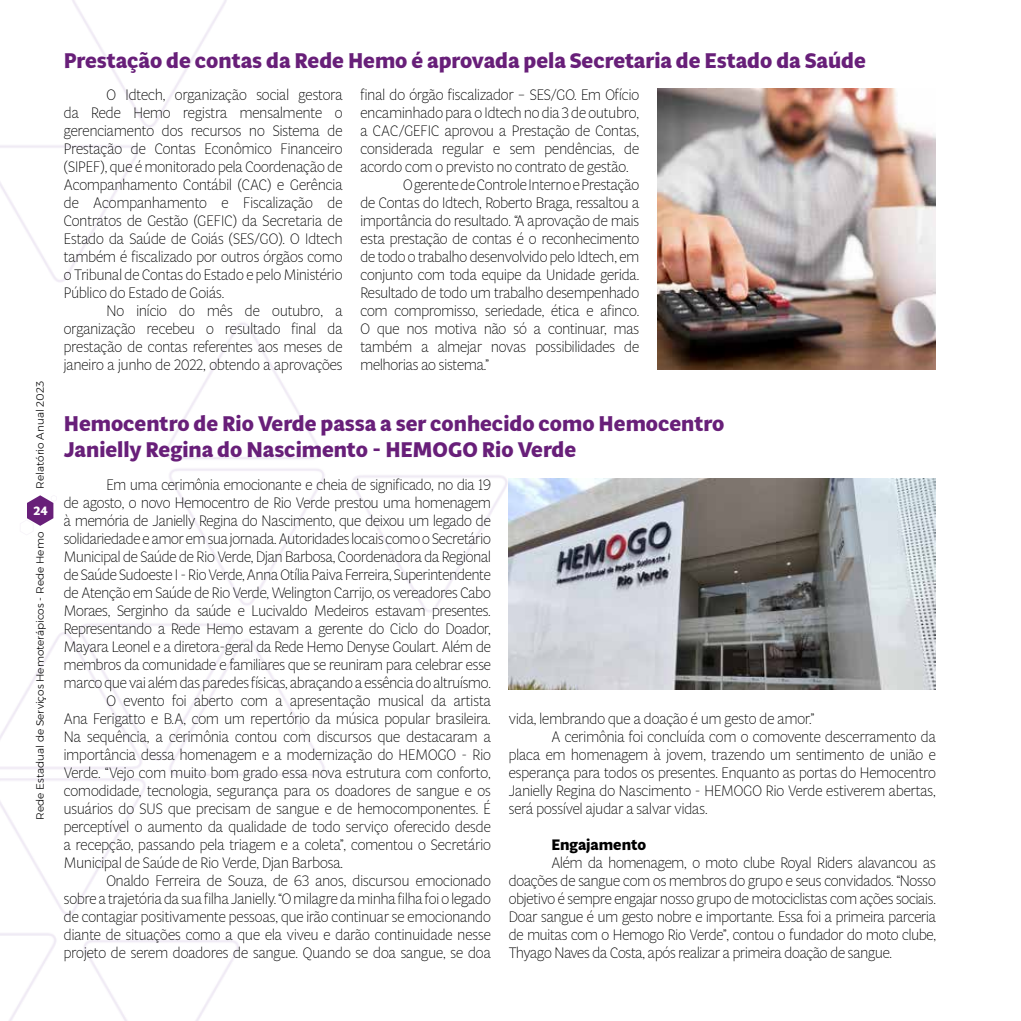
<style>
.page{position:relative;width:1021px;height:1021px;background:#fff}
.page>*{position:absolute;margin:0;border:0;box-sizing:border-box;transform-origin:0 0}
.t1{font:700 21px/25.2px "Multi Display";color:#681f79}
.t2{font:300 15px/18px "Multi Display";letter-spacing:-.005em;color:#000;text-align:justify}
.t3{font:700 15px "Multi Display";color:#000}
.t4{font:700 12px "Multi Display";color:#fff}
.t5{font:300 10.5px "Montserrat";color:#000}
</style>
<div class="page">
<img style="left:0;top:0;width:936px;height:1020px">
<svg style="left:20px;top:495px;width:37px;height:40px"></svg>
<img style="left:509px;top:479px;width:426px;height:210px">
<img style="left:657px;top:89px;width:278px;height:280px">
<p class="t5" style="left:32px;top:488px;width:109px;rotate:-90deg">Relatório Anual 2023</p>
<p class="t4" style="left:34px;top:502px;width:16px">24</p>
<p class="t5" style="left:32px;top:819px;width:289px;rotate:-90deg">Rede Estadual de Serviços Hemoterápicos - Rede Hemo</p>
<h1 class="t1" style="left:64px;top:48px;width:803px">Prestação de contas da Rede Hemo é aprovada pela Secretaria de Estado da Saúde</h1>
<p class="t2" style="left:64px;top:85px;width:280px;text-indent:43px">O Idtech, organização social gestora da Rede Hemo registra mensalmente o gerenciamento dos recursos no Sistema de Prestação de Contas Econômico Financeiro (SIPEF), que é monitorado pela Coordenação de Acompanhamento Contábil (CAC) e Gerência de Acompanhamento e Fiscalização de Contratos de Gestão (GEFIC) da Secretaria de Estado da Saúde de Goiás (SES/GO). O Idtech também é fiscalizado por outros órgãos como o Tribunal de Contas do Estado e pelo Ministério Público do Estado de Goiás.</p>
<p class="t2" style="left:64px;top:301px;width:280px;text-indent:43px">No início do mês de outubro, a organização recebeu o resultado final da prestação de contas referentes aos meses de janeiro a junho de 2022, obtendo a aprovações</p>
<p class="t2" style="left:360px;top:85px;width:280px">final do órgão fiscalizador – SES/GO. Em Ofício</p>
<p class="t2" style="left:360px;top:103px;width:280px">encaminhado para o Idtech no dia 3 de outubro,</p>
<p class="t2" style="left:360px;top:121px;width:280px">a CAC/GEFIC aprovou a Prestação de Contas,</p>
<p class="t2" style="left:360px;top:139px;width:280px">considerada regular e sem pendências, de</p>
<p class="t2" style="left:360px;top:157px;width:270px">acordo com o previsto no contrato de gestão.</p>
<p class="t2" style="left:403px;top:175px;width:237px">O gerente de Controle Interno e Prestação</p>
<p class="t2" style="left:360px;top:193px;width:280px">de Contas do Idtech, Roberto Braga, ressaltou a</p>
<p class="t2" style="left:360px;top:211px;width:280px">importância do resultado. “A aprovação de mais</p>
<p class="t2" style="left:360px;top:229px;width:280px">esta prestação de contas é o reconhecimento</p>
<p class="t2" style="left:360px;top:247px;width:280px">de todo o trabalho desenvolvido pelo Idtech, em</p>
<p class="t2" style="left:360px;top:265px;width:280px">conjunto com toda equipe da Unidade gerida.</p>
<p class="t2" style="left:360px;top:283px;width:280px">Resultado de todo um trabalho desempenhado</p>
<p class="t2" style="left:360px;top:301px;width:280px">com compromisso, seriedade, ética e afinco.</p>
<p class="t2" style="left:360px;top:319px;width:280px">O que nos motiva não só a continuar, mas</p>
<p class="t2" style="left:360px;top:337px;width:280px">também a almejar novas possibilidades de</p>
<p class="t2" style="left:360px;top:355px;width:130px">melhorias ao sistema.”</p>
<h1 class="t1" style="left:64px;top:411px;width:662px">Hemocentro de Rio Verde passa a ser conhecido como Hemocentro<br>Janielly Regina do Nascimento - HEMOGO Rio Verde</h1>
<p class="t2" style="left:106px;top:475px;width:386px">Em uma cerimônia emocionante e cheia de significado, no dia 19</p>
<p class="t2" style="left:64px;top:493px;width:428px">de agosto, o novo Hemocentro de Rio Verde prestou uma homenagem</p>
<p class="t2" style="left:64px;top:511px;width:428px">à memória de Janielly Regina do Nascimento, que deixou um legado de</p>
<p class="t2" style="left:64px;top:529px;width:428px">solidariedade e amor em sua jornada. Autoridades locais como o Secretário</p>
<p class="t2" style="left:64px;top:547px;width:428px">Municipal de Saúde de Rio Verde, Djan Barbosa, Coordenadora da Regional</p>
<p class="t2" style="left:64px;top:565px;width:428px">de Saúde Sudoeste I - Rio Verde, Anna Otília Paiva Ferreira, Superintendente</p>
<p class="t2" style="left:64px;top:583px;width:428px">de Atenção em Saúde de Rio Verde, Welington Carrijo, os vereadores Cabo</p>
<p class="t2" style="left:64px;top:601px;width:428px">Moraes, Serginho da saúde e Lucivaldo Medeiros estavam presentes.</p>
<p class="t2" style="left:64px;top:619px;width:428px">Representando a Rede Hemo estavam a gerente do Ciclo do Doador,</p>
<p class="t2" style="left:64px;top:637px;width:428px">Mayara Leonel e a diretora-geral da Rede Hemo Denyse Goulart. Além de</p>
<p class="t2" style="left:64px;top:655px;width:428px">membros da comunidade e familiares que se reuniram para celebrar esse</p>
<p class="t2" style="left:64px;top:673px;width:428px">marco que vai além das paredes físicas, abraçando a essência do altruísmo.</p>
<p class="t2" style="left:106px;top:691px;width:386px">O evento foi aberto com a apresentação musical da artista</p>
<p class="t2" style="left:64px;top:709px;width:428px">Ana Ferigatto e B.A, com um repertório da música popular brasileira.</p>
<p class="t2" style="left:64px;top:727px;width:428px">Na sequência, a cerimônia contou com discursos que destacaram a</p>
<p class="t2" style="left:64px;top:745px;width:428px">importância dessa homenagem e a modernização do HEMOGO - Rio</p>
<p class="t2" style="left:64px;top:763px;width:428px">Verde. “Vejo com muito bom grado essa nova estrutura com conforto,</p>
<p class="t2" style="left:64px;top:781px;width:428px">comodidade, tecnologia, segurança para os doadores de sangue e os</p>
<p class="t2" style="left:64px;top:799px;width:428px">usuários do SUS que precisam de sangue e de hemocomponentes. É</p>
<p class="t2" style="left:64px;top:817px;width:428px">perceptível o aumento da qualidade de todo serviço oferecido desde</p>
<p class="t2" style="left:64px;top:835px;width:428px">a recepção, passando pela triagem e a coleta”, comentou o Secretário</p>
<p class="t2" style="left:64px;top:853px;width:281px">Municipal de Saúde de Rio Verde, Djan Barbosa.</p>
<p class="t2" style="left:106px;top:871px;width:386px">Onaldo Ferreira de Souza, de 63 anos, discursou emocionado</p>
<p class="t2" style="left:64px;top:889px;width:428px">sobre a trajetória da sua filha Janielly. “O milagre da minha filha foi o legado</p>
<p class="t2" style="left:64px;top:907px;width:428px">de contagiar positivamente pessoas, que irão continuar se emocionando</p>
<p class="t2" style="left:64px;top:925px;width:428px">diante de situações como a que ela viveu e darão continuidade nesse</p>
<p class="t2" style="left:64px;top:943px;width:428px">projeto de serem doadores de sangue. Quando se doa sangue, se doa</p>
<p class="t2" style="left:509px;top:708px;width:307px">vida, lembrando que a doação é um gesto de amor.”</p>
<p class="t2" style="left:551px;top:726px;width:386px">A cerimônia foi concluída com o comovente descerramento da</p>
<p class="t2" style="left:509px;top:744px;width:428px">placa em homenagem à jovem, trazendo um sentimento de união e</p>
<p class="t2" style="left:509px;top:762px;width:428px">esperança para todos os presentes. Enquanto as portas do Hemocentro</p>
<p class="t2" style="left:509px;top:780px;width:428px">Janielly Regina do Nascimento - HEMOGO Rio Verde estiverem abertas,</p>
<p class="t2" style="left:509px;top:798px;width:200px">será possível ajudar a salvar vidas.</p>
<p class="t3" style="left:551px;top:834px;width:96px">Engajamento</p>
<p class="t2" style="left:509px;top:852px;width:428px;text-indent:43px">Além da homenagem, o moto clube Royal Riders alavancou as doações de sangue com os membros do grupo e seus convidados. “Nosso objetivo é sempre engajar nosso grupo de motociclistas com ações sociais.<br>Doar sangue é um gesto nobre e importante. Essa foi a primeira parceria de muitas com o Hemogo Rio Verde”, contou o fundador do moto clube, Thyago Naves da Costa, após realizar a primeira doação de sangue.</p>
</div>
